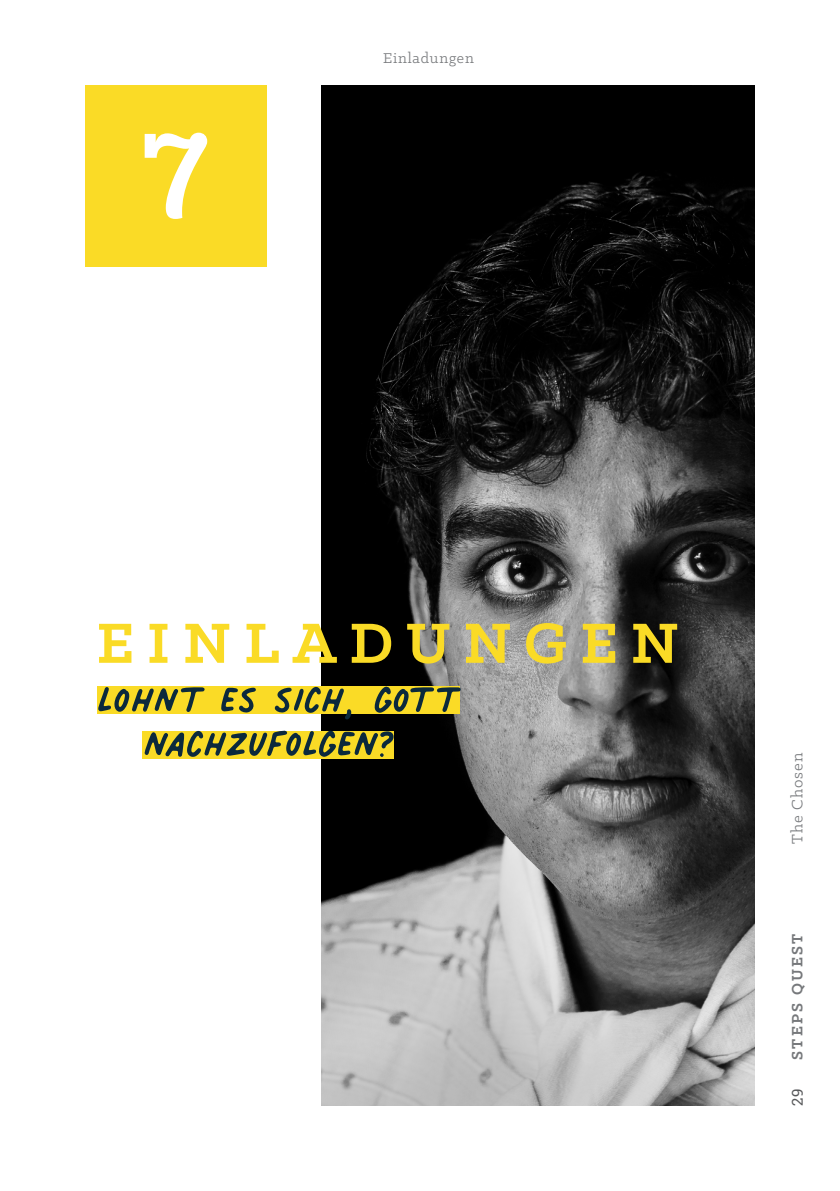
<style>
.page{position:relative;width:840px;height:1191px;background:#fff}
.page>*{position:absolute;margin:0;border:0;box-sizing:border-box;transform-origin:0 0}
.t1{font:74.4px "Palmer Lake Print";color:#0b293c}
.t2{font:700 64px "Klinic Slab";letter-spacing:.2em;color:#fadb26}
.t3{font:700 17px "Klinic Slab";letter-spacing:.13em;color:#76787b}
.t4{font:17px "Klinic Slab";letter-spacing:.06em;color:#76787b}
.t5{font:16px "Klinic Slab";letter-spacing:.05em;color:#76787b}
.t6{font:15px "Roboto Slab";color:#57585a}
</style>
<div class="page">
<img style="left:321px;top:85px;width:433px;height:1021px">
<div style="left:85px;top:85px;width:181px;height:181px;background:#fadb26"></div>
<div style="left:142px;top:731px;width:251px;height:27px;background:#fadb26"></div>
<div style="left:98px;top:686px;width:361px;height:27px;background:#fadb26"></div>
<svg style="left:144px;top:133px;width:63px;height:86px"></svg>
<p class="t5" style="left:383px;top:48px;width:92px">Einladungen</p>
<p class="t2" style="left:96px;top:601px;width:583px">EINLADUNGEN</p>
<p class="t1" style="left:98px;top:661px;width:365px">lohnt es sich, gott</p>
<p class="t1" style="left:144px;top:705px;width:251px">nachzufolgen?</p>
<p class="t4" style="left:786px;top:843px;width:92px;rotate:-90deg">The Chosen</p>
<p class="t3" style="left:785px;top:1059px;width:128px;rotate:-90deg">STEPS QUEST</p>
<p class="t6" style="left:786px;top:1106px;width:19px;rotate:-90deg">29</p>
</div>
